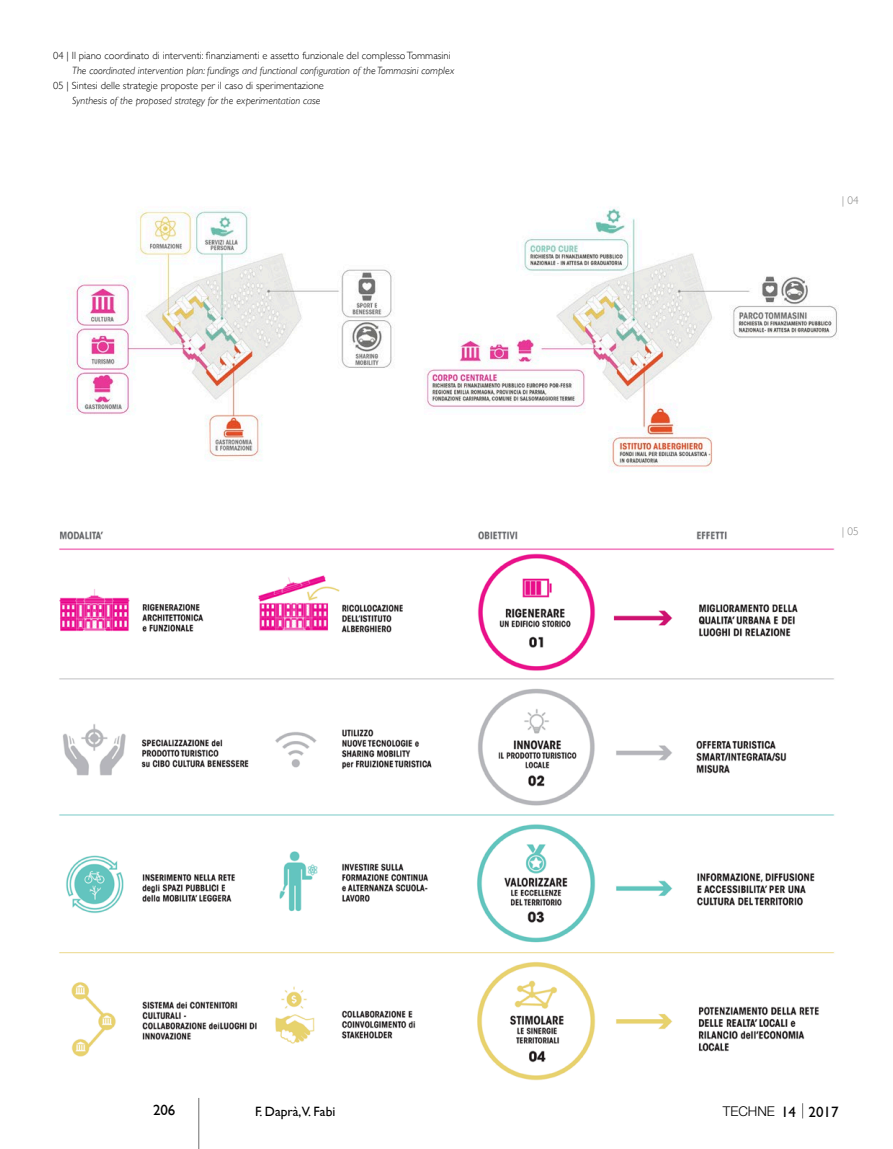
<style>
.page{position:relative;width:893px;height:1149px;background:#fff}
.page>*{position:absolute;margin:0;border:0;box-sizing:border-box;transform-origin:0 0}
.t1{font:15px "Gill Sans";color:#000}
.t2{font:13.5px "Gill Sans";color:#000}
.t3{font:300 13.5px "Helvetica Neue";color:#000}
.t4{font:300 11.25px "Gill Sans";color:#878786}
.t5{font:300 10.5px "Gill Sans";color:#000}
.t6{font:italic 300 10.5px "Gill Sans";color:#000}
.s1{font-family:"Gill Sans";font-weight:400;font-size:15px}
</style>
<div class="page">
<svg style="left:802px;top:1103px;width:1px;height:15px"></svg>
<hr style="left:198px;top:1097px;width:1px;height:51px;background:#6e6e6e">
<img style="left:68px;top:206px;width:769px;height:266px">
<img style="left:59px;top:531px;width:776px;height:549px">
<p class="t5" style="left:53px;top:48px;width:399px">04 | Il piano coordinato di interventi: finanziamenti e assetto funzionale del complesso Tommasini</p>
<p class="t6" style="left:72px;top:65px;width:384px">The coordinated intervention plan: fundings and functional configuration of the Tommasini complex</p>
<p class="t5" style="left:53px;top:77px;width:272px">05 | Sintesi delle strategie proposte per il caso di sperimentazione</p>
<p class="t6" style="left:72px;top:95px;width:250px">Synthesis of the proposed strategy for the experimentation case</p>
<p class="t4" style="left:842px;top:191px;width:18px">| 04</p>
<p class="t4" style="left:842px;top:522px;width:18px">| 05</p>
<h1 class="t1" style="left:153px;top:1100px;width:24px">206</h1>
<p class="t2" style="left:255px;top:1102px;width:82px">F. Daprà,V. Fabi</p>
<p class="t3" style="left:723px;top:1102px;width:117px">TECHNE <span class="s1">14 2017</span></p>
</div>
